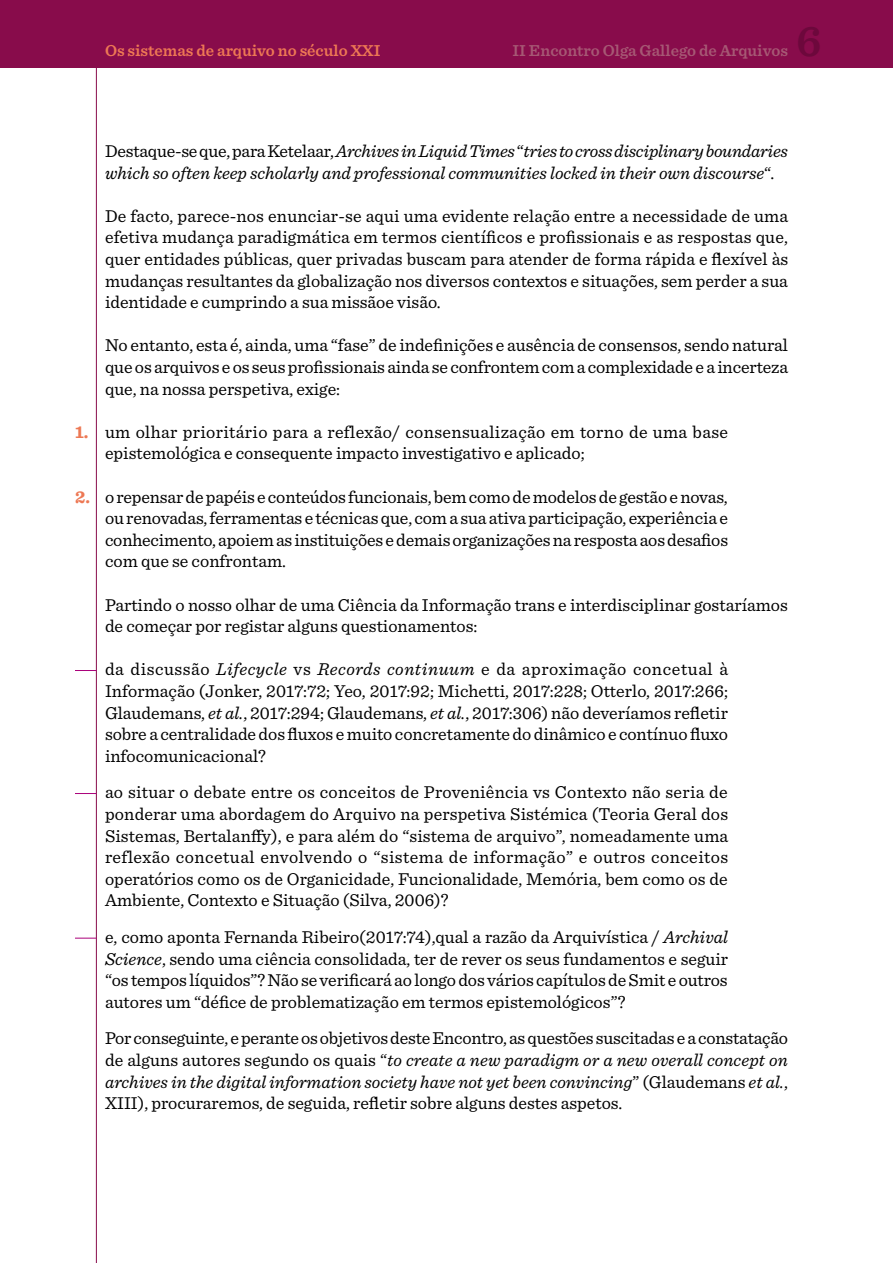
<style>
.page{position:relative;width:893px;height:1263px;background:#fff}
.page>*{position:absolute;margin:0;border:0;box-sizing:border-box;transform-origin:0 0}
.t1{font:600 45px "Sentinel";color:#6d083c}
.t2{font:18px/21.6px "Sentinel";color:#000;text-align:justify}
.t3{font:italic 18px/21.6px "Sentinel";letter-spacing:-.01em;color:#000}
.t4{font:600 16.5px "Sentinel";color:#a65874}
.t5{font:600 16.5px "Sentinel";color:#ed7854}
.s1{font-style:normal}
.s2{font-weight:700;color:#ed7854}
.s3{font-style:italic}
</style>
<div class="page">
<div style="left:0;top:0;width:893px;height:68px;background:#880c4b"></div>
<hr style="left:96px;top:68px;width:1px;height:1195px;background:#880c4b">
<svg style="left:75px;top:670px;width:21px;height:1px"></svg>
<svg style="left:75px;top:793px;width:21px;height:1px"></svg>
<svg style="left:75px;top:938px;width:21px;height:1px"></svg>
<p class="t5" style="left:105px;top:38px;width:277px">Os sistemas de arquivo no século XXI</p>
<p class="t4" style="left:512px;top:38px;width:277px">II Encontro Olga Gallego de Arquivos</p>
<h1 class="t1" style="left:796px;top:7px;width:27px">6</h1>
<p class="t3" style="left:105px;top:139px;width:684px"><span class="s1">Destaque-se que, para Ketelaar,</span> Archives in Liquid Times <span class="s1">“</span>tries to cross disciplinary boundaries which so often keep scholarly and professional communities locked in their own discourse<span class="s1">“.</span></p>
<p class="t2" style="left:105px;top:204px;width:685px">De facto, parece-nos enunciar-se aqui uma evidente relação entre a necessidade de uma efetiva mudança paradigmática em termos científicos e profissionais e as respostas que, quer entidades públicas, quer privadas buscam para atender de forma rápida e flexível às mudanças resultantes da globalização nos diversos contextos e situações, sem perder a sua identidade e cumprindo a sua missãoe visão.</p>
<p class="t2" style="left:105px;top:333px;width:684px">No entanto, esta é, ainda, uma “fase” de indefinições e ausência de consensos, sendo natural que os arquivos e os seus profissionais ainda se confrontem com a complexidade e a incerteza que, na nossa perspetiva, exige:</p>
<p class="t2" style="left:105px;top:420px;width:625px;text-indent:-30px"><span class="s2">1.</span> um olhar prioritário para a reflexão/ consensualização em torno de uma base epistemológica e consequente impacto investigativo e aplicado;</p>
<p class="t2" style="left:105px;top:485px;width:625px;text-indent:-30px"><span class="s2">2.</span> o repensar de papéis e conteúdos funcionais, bem como de modelos de gestão e novas, ou renovadas, ferramentas e técnicas que, com a sua ativa participação, experiência e conhecimento, apoiem as instituições e demais organizações na resposta aos desafios com que se confrontam.</p>
<p class="t2" style="left:105px;top:593px;width:684px">Partindo o nosso olhar de uma Ciência da Informação trans e interdisciplinar gostaríamos de começar por registar alguns questionamentos:</p>
<p class="t2" style="left:105px;top:657px;width:625px">da discussão <span class="s3">Lifecycle</span> vs <span class="s3">Records continuum</span> e da aproximação concetual à Informação (Jonker, 2017:72; Yeo, 2017:92; Michetti, 2017:228; Otterlo, 2017:266; Glaudemans, <span class="s3">et al.</span>, 2017:294; Glaudemans, <span class="s3">et al.</span>, 2017:306) não deveríamos refletir sobre a centralidade dos fluxos e muito concretamente do dinâmico e contínuo fluxo infocomunicacional?</p>
<p class="t2" style="left:105px;top:780px;width:625px">ao situar o debate entre os conceitos de Proveniência vs Contexto não seria de ponderar uma abordagem do Arquivo na perspetiva Sistémica (Teoria Geral dos Sistemas, Bertalanffy), e para além do “sistema de arquivo”, nomeadamente uma reflexão concetual envolvendo o “sistema de informação” e outros conceitos operatórios como os de Organicidade, Funcionalidade, Memória, bem como os de Ambiente, Contexto e Situação (Silva, 2006)?</p>
<p class="t2" style="left:105px;top:925px;width:624px">e, como aponta Fernanda Ribeiro(2017:74),qual a razão da Arquivística / <span class="s3">Archival Science</span>, sendo uma ciência consolidada, ter de rever os seus fundamentos e seguir “os tempos líquidos”? Não se verificará ao longo dos vários capítulos de Smit e outros autores um “défice de problematização em termos epistemológicos”?</p>
<p class="t2" style="left:105px;top:1026px;width:685px">Por conseguinte, e perante os objetivos deste Encontro, as questões suscitadas e a constatação de alguns autores segundo os quais “<span class="s3">to create a new paradigm or a new overall concept on archives in the digital information society have not yet been convincing</span>” (Glaudemans <span class="s3">et al.</span>, XIII), procuraremos, de seguida, refletir sobre alguns destes aspetos.</p>
</div>
